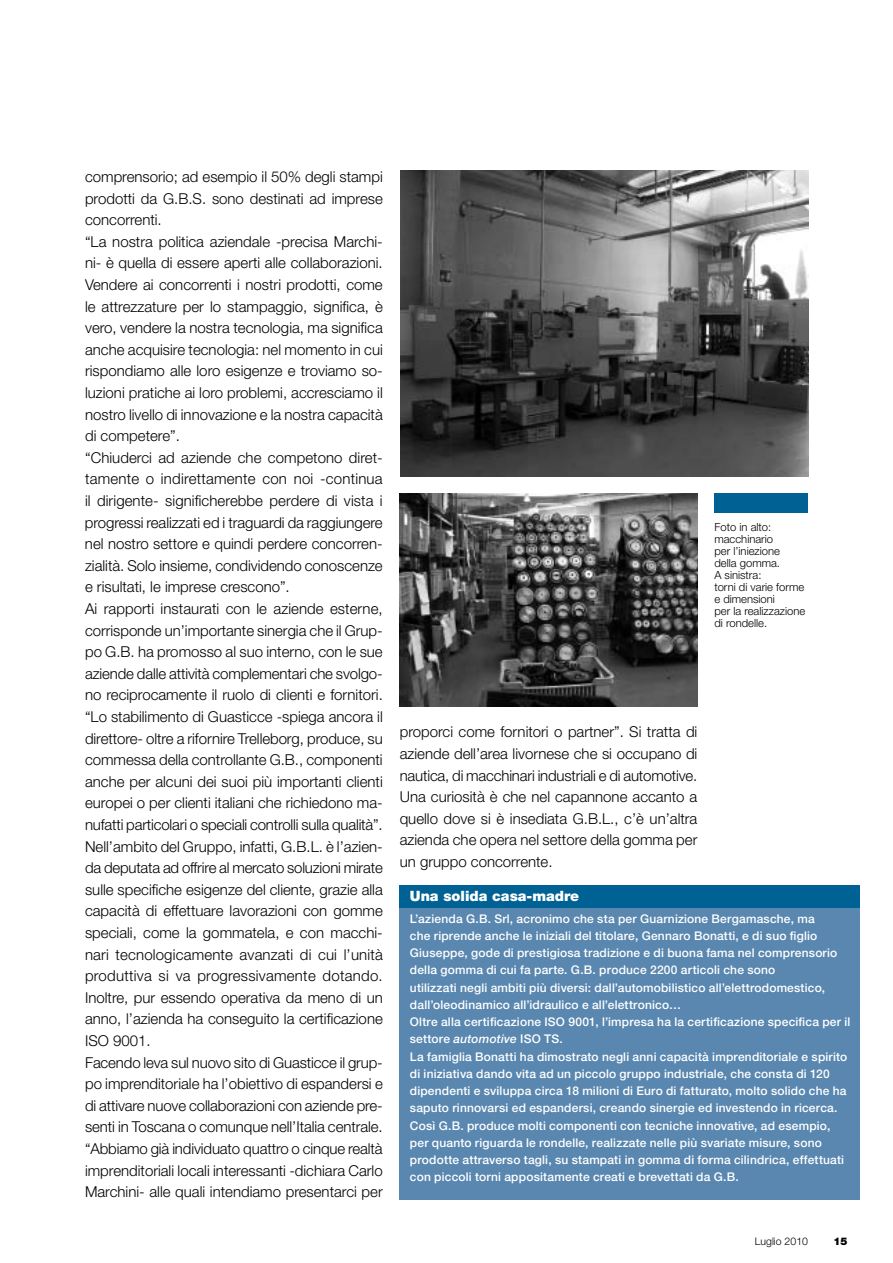
<style>
.page{position:relative;width:893px;height:1263px;background:#fff}
.page>*{position:absolute;margin:0;border:0;box-sizing:border-box;transform-origin:0 0}
.t1{font:300 15px/21.6px "Helvetica Neue";color:#000}
.t2{font:900 14.25px "Helvetica Neue";color:#fff}
.t3{font:500 12px/17.2px "Helvetica Neue";letter-spacing:.015em;color:#fff}
.t4{font:300 11.25px/12px "Helvetica Neue";color:#000}
.t5{font:300 10.5px "Helvetica Neue";color:#000}
.t6{font:900 10.5px "Helvetica Neue";color:#000}
.s1{font-style:italic}
</style>
<div class="page">
<div style="left:714px;top:494px;width:94px;height:19px;background:#006194"></div>
<div style="left:400px;top:885px;width:460px;height:314px;background:#5987b0"></div>
<div style="left:400px;top:885px;width:460px;height:23px;background:#006194"></div>
<img style="left:400px;top:170px;width:408px;height:306px">
<img style="left:400px;top:494px;width:297px;height:213px">
<p class="t1" style="left:85px;top:165px;width:299px">comprensorio; ad esempio il 50% degli stampi prodotti da G.B.S. sono destinati ad imprese concorrenti.<br>“La nostra politica aziendale -precisa Marchi&shy;ni- è quella di essere aperti alle collaborazioni.<br>Vendere ai concorrenti i nostri prodotti, come le attrezzature per lo stampaggio, significa, è vero, vendere la nostra tecnologia, ma significa anche acquisire tecnologia: nel momento in cui rispondiamo alle loro esigenze e troviamo so&shy;luzioni pratiche ai loro problemi, accresciamo il nostro livello di innovazione e la nostra capacità di competere”.<br>“Chiuderci ad aziende che competono diret&shy;tamente o indirettamente con noi -continua il dirigente- significherebbe perdere di vista i progressi realizzati ed i traguardi da raggiungere nel nostro settore e quindi perdere concorren&shy;zialità. Solo insieme, condividendo conoscenze e risultati, le imprese crescono”.<br>Ai rapporti instaurati con le aziende esterne, corrisponde un’importante sinergia che il Grup&shy;po G.B. ha promosso al suo interno, con le sue aziende dalle attività complementari che svolgo&shy;no reciprocamente il ruolo di clienti e fornitori. “Lo stabilimento di Guasticce -spiega ancora il direttore- oltre a rifornire Trelleborg, produce, su commessa della controllante G.B., componenti anche per alcuni dei suoi più importanti clienti europei o per clienti italiani che richiedono ma&shy;nufatti particolari o speciali controlli sulla qualità”.<br>Nell’ambito del Gruppo, infatti, G.B.L. è l’azien&shy;da deputata ad offrire al mercato soluzioni mirate sulle specifiche esigenze del cliente, grazie alla capacità di effettuare lavorazioni con gomme speciali, come la gommatela, e con macchi&shy;nari tecnologicamente avanzati di cui l’unità produttiva si va progressivamente dotando.<br>Inoltre, pur essendo operativa da meno di un anno, l’azienda ha conseguito la certificazione ISO 9001.<br>Facendo leva sul nuovo sito di Guasticce il grup&shy;po imprenditoriale ha l’obiettivo di espandersi e di attivare nuove collaborazioni con aziende pre&shy;senti in Toscana o comunque nell’Italia centrale. “Abbiamo già individuato quattro o cinque realtà imprenditoriali locali interessanti -dichiara Carlo Marchini- alle quali intendiamo presentarci per</p>
<p class="t4" style="left:714px;top:521px;width:92px">Foto in alto: macchinario<br>per l’iniezione<br>della gomma.<br>A sinistra:<br>torni di varie forme e dimensioni<br>per la realizzazione di rondelle.</p>
<p class="t1" style="left:400px;top:721px;width:299px;text-align:justify">proporci come fornitori o partner”. Si tratta di aziende dell’area livornese che si occupano di nautica, di macchinari industriali e di automotive.<br>Una curiosità è che nel capannone accanto a quello dove si è insediata G.B.L., c’è un’altra azienda che opera nel settore della gomma per un gruppo concorrente.</p>
<p class="t2" style="left:410px;top:887px;width:171px">Una solida casa-madre</p>
<p class="t3" style="left:410px;top:910px;width:442px">L’azienda G.B. Srl, acronimo che sta per Guarnizione Bergamasche, ma<br>che riprende anche le iniziali del titolare, Gennaro Bonatti, e di suo figlio Giuseppe, gode di prestigiosa tradizione e di buona fama nel comprensorio della gomma di cui fa parte. G.B. produce 2200 articoli che sono<br>utilizzati negli ambiti più diversi: dall’automobilistico all’elettrodomestico, dall’oleodinamico all’idraulico e all’elettronico…<br>Oltre alla certificazione ISO 9001, l’impresa ha la certificazione specifica per il settore <span class="s1">automotive</span> ISO TS.<br>La famiglia Bonatti ha dimostrato negli anni capacità imprenditoriale e spirito di iniziativa dando vita ad un piccolo gruppo industriale, che consta di 120 dipendenti e sviluppa circa 18 milioni di Euro di fatturato, molto solido che ha saputo rinnovarsi ed espandersi, creando sinergie ed investendo in ricerca.<br>Così G.B. produce molti componenti con tecniche innovative, ad esempio, per quanto riguarda le rondelle, realizzate nelle più svariate misure, sono prodotte attraverso tagli, su stampati in gomma di forma cilindrica, effettuati con piccoli torni appositamente creati e brevettati da G.B.</p>
<p class="t5" style="left:755px;top:1235px;width:55px">Luglio 2010</p>
<p class="t6" style="left:833px;top:1235px;width:15px">15</p>
</div>
